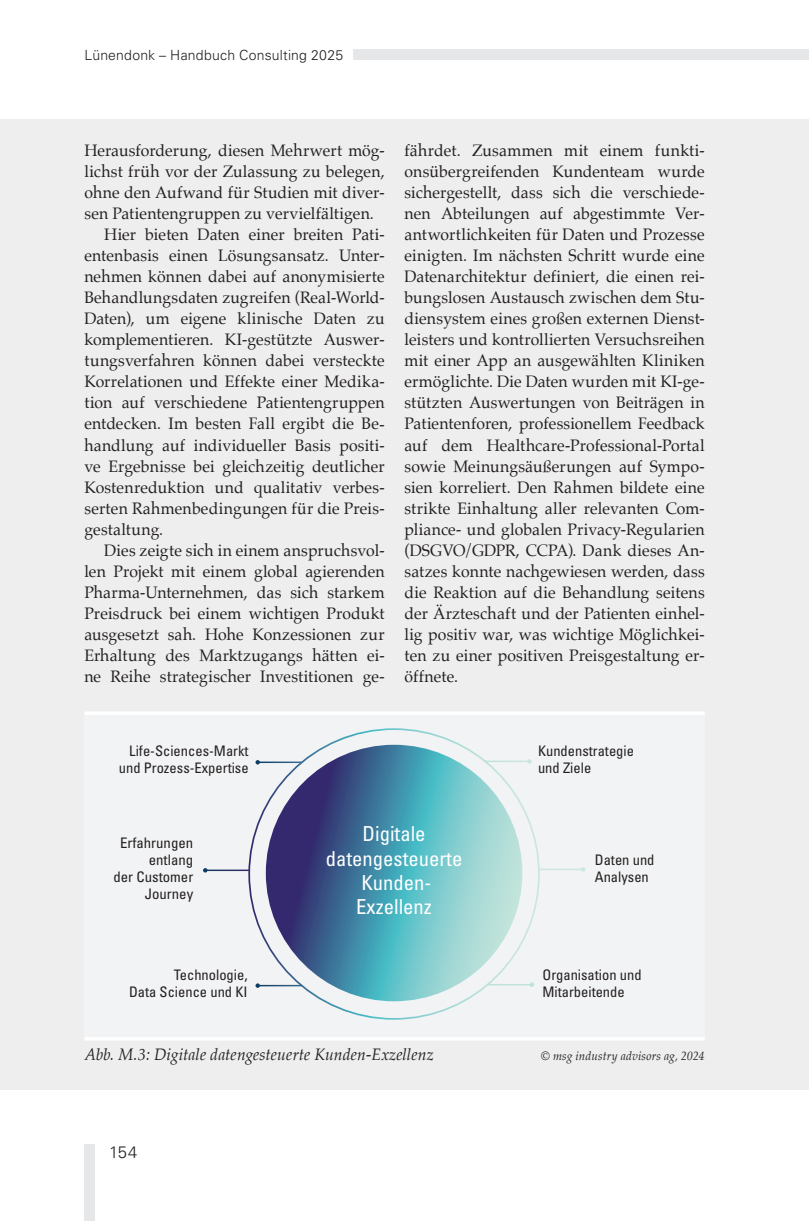
<style>
.page{position:relative;width:809px;height:1221px;background:#fff}
.page>*{position:absolute;margin:0;border:0;box-sizing:border-box;transform-origin:0 0}
.t1{font:condensed 20.65px/24.3px "Univers LT Std";color:#fff;text-align:center}
.t2{font:16.62px/21px "Palatino";letter-spacing:.01em;color:#231f20;text-align:justify;scale:.95 1}
.t3{font:italic 16.62px "Palatino";letter-spacing:.005em;color:#231f20;scale:.95 1}
.t4{font:300 16.62px "Univers LT Std";color:#231f20}
.t5{font:condensed 14.53px/17px "Univers LT Std";color:#231f20}
.t6{font:300 14px "Univers LT Std";letter-spacing:.015em;color:#231f20}
.t7{font:italic 12.25px "Palatino";letter-spacing:.015em;color:#231f20;scale:.95 1}
</style>
<div class="page">
<div style="left:0;top:119px;width:809px;height:970px;background:#eeeeef"></div>
<div style="left:84px;top:49px;width:725px;height:11px;background:#e6e7e9"></div>
<div style="left:84px;top:45px;width:269px;height:21px;background:#fff"></div>
<div style="left:84px;top:1143px;width:11px;height:77px;background:#e6e7e9"></div>
<div style="left:84px;top:713px;width:620px;height:325px;background:#f2f3f4"></div>
<svg style="left:266px;top:744px;width:256px;height:257px;background:#5c95ad"></svg>
<hr style="left:205px;top:869px;width:44px;height:2px;background:#fff">
<svg style="left:203px;top:868px;width:4px;height:4px"></svg>
<hr style="left:257px;top:761px;width:45px;height:2px;background:#fff">
<svg style="left:255px;top:760px;width:5px;height:4px"></svg>
<hr style="left:257px;top:984px;width:45px;height:2px;background:#fff">
<svg style="left:255px;top:983px;width:5px;height:4px"></svg>
<hr style="left:539px;top:868px;width:44px;height:2px;background:#fff">
<svg style="left:581px;top:867px;width:4px;height:4px"></svg>
<hr style="left:485px;top:760px;width:44px;height:2px;background:#fff">
<svg style="left:527px;top:759px;width:4px;height:4px"></svg>
<hr style="left:488px;top:983px;width:44px;height:2px;background:#fff">
<svg style="left:529px;top:982px;width:5px;height:4px"></svg>
<hr style="left:84px;top:711px;width:620px;height:4px;background:#fff">
<hr style="left:84px;top:1037px;width:620px;height:3px;background:#fff">
<p class="t6" style="left:84px;top:46px;width:260px">Lünendonk – Handbuch Consulting 2025</p>
<p class="t2" style="left:84px;top:140px;width:317px">Herausforderung, diesen Mehrwert mög-</p>
<p class="t2" style="left:84px;top:161px;width:317px">lichst früh vor der Zulassung zu belegen,</p>
<p class="t2" style="left:84px;top:182px;width:317px">ohne den Aufwand für Studien mit diver-</p>
<p class="t2" style="left:84px;top:203px;width:306px">sen Patientengruppen zu vervielfältigen.</p>
<p class="t2" style="left:104px;top:224px;width:297px">Hier bieten Daten einer breiten Pati-</p>
<p class="t2" style="left:84px;top:245px;width:317px">entenbasis einen Lösungsansatz. Unter-</p>
<p class="t2" style="left:84px;top:266px;width:317px">nehmen können dabei auf anonymisierte</p>
<p class="t2" style="left:84px;top:287px;width:317px">Behandlungsdaten zugreifen (Real-World-</p>
<p class="t2" style="left:84px;top:308px;width:317px">Daten), um eigene klinische Daten zu</p>
<p class="t2" style="left:84px;top:329px;width:317px">komplementieren. KI-gestützte Auswer-</p>
<p class="t2" style="left:84px;top:350px;width:317px">tungsverfahren können dabei versteckte</p>
<p class="t2" style="left:84px;top:371px;width:317px">Korrelationen und Effekte einer Medika-</p>
<p class="t2" style="left:84px;top:392px;width:317px">tion auf verschiedene Patientengruppen</p>
<p class="t2" style="left:84px;top:413px;width:317px">entdecken. Im besten Fall ergibt die Be-</p>
<p class="t2" style="left:84px;top:434px;width:317px">handlung auf individueller Basis positi-</p>
<p class="t2" style="left:84px;top:455px;width:317px">ve Ergebnisse bei gleichzeitig deutlicher</p>
<p class="t2" style="left:84px;top:476px;width:317px">Kostenreduktion und qualitativ verbes-</p>
<p class="t2" style="left:84px;top:497px;width:317px">serten Rahmenbedingungen für die Preis-</p>
<p class="t2" style="left:84px;top:518px;width:84px">gestaltung.</p>
<p class="t2" style="left:104px;top:539px;width:297px">Dies zeigte sich in einem anspruchsvol-</p>
<p class="t2" style="left:84px;top:560px;width:317px">len Projekt mit einem global agierenden</p>
<p class="t2" style="left:84px;top:581px;width:317px">Pharma-Unternehmen, das sich starkem</p>
<p class="t2" style="left:84px;top:602px;width:317px">Preisdruck bei einem wichtigen Produkt</p>
<p class="t2" style="left:84px;top:623px;width:317px">ausgesetzt sah. Hohe Konzessionen zur</p>
<p class="t2" style="left:84px;top:644px;width:317px">Erhaltung des Marktzugangs hätten ei-</p>
<p class="t2" style="left:84px;top:665px;width:317px">ne Reihe strategischer Investitionen ge-</p>
<p class="t2" style="left:404px;top:140px;width:317px">fährdet. Zusammen mit einem funkti&shy;onsübergreifenden Kundenteam wurde sichergestellt, dass sich die verschiede&shy;nen Abteilungen auf abgestimmte Ver&shy;antwortlichkeiten für Daten und Prozesse einigten. Im nächsten Schritt wurde eine Datenarchitektur definiert, die einen rei&shy;bungslosen Austausch zwischen dem Stu&shy;diensystem eines großen externen Dienst&shy;leisters und kontrollierten Versuchsreihen mit einer App an ausgewählten Kliniken ermöglichte. Die Daten wurden mit KI-ge&shy;stützten Auswertungen von Beiträgen in Patientenforen, professionellem Feedback auf dem Healthcare-Professional-Portal sowie Meinungsäußerungen auf Sympo&shy;sien korreliert. Den Rahmen bildete eine strikte Einhaltung aller relevanten Com&shy;pliance- und globalen Privacy-Regularien (DSGVO/GDPR, CCPA). Dank dieses An&shy;satzes konnte nachgewiesen werden, dass die Reaktion auf die Behandlung seitens der Ärzteschaft und der Patienten einhel&shy;lig positiv war, was wichtige Möglichkei&shy;ten zu einer positiven Preisgestaltung er&shy;öffnete.</p>
<p class="t5" style="left:119px;top:742px;width:131px;text-align:right">Life-Sciences-Markt und Prozess-Expertise</p>
<p class="t5" style="left:538px;top:742px;width:97px">Kundenstrategie und Ziele</p>
<p class="t5" style="left:113px;top:833px;width:81px;text-align:right">Erfahrungen entlang<br>der Customer<br>Journey</p>
<p class="t5" style="left:129px;top:965px;width:120px;text-align:right">Technologie,<br>Data Science und KI</p>
<p class="t1" style="left:326px;top:821px;width:138px">Digitale datengesteuerte<br>Kunden-<br>Exzellenz</p>
<p class="t5" style="left:595px;top:851px;width:61px">Daten und<br>Analysen</p>
<p class="t5" style="left:542px;top:965px;width:101px">Organisation und<br>Mitarbeitende</p>
<p class="t3" style="left:84px;top:1040px;width:369px">Abb. M.3: Digitale datengesteuerte Kunden-Exzellenz</p>
<p class="t7" style="left:541px;top:1045px;width:173px">© msg industry advisors ag, 2024</p>
<p class="t4" style="left:109px;top:1141px;width:30px">154</p>
</div>
